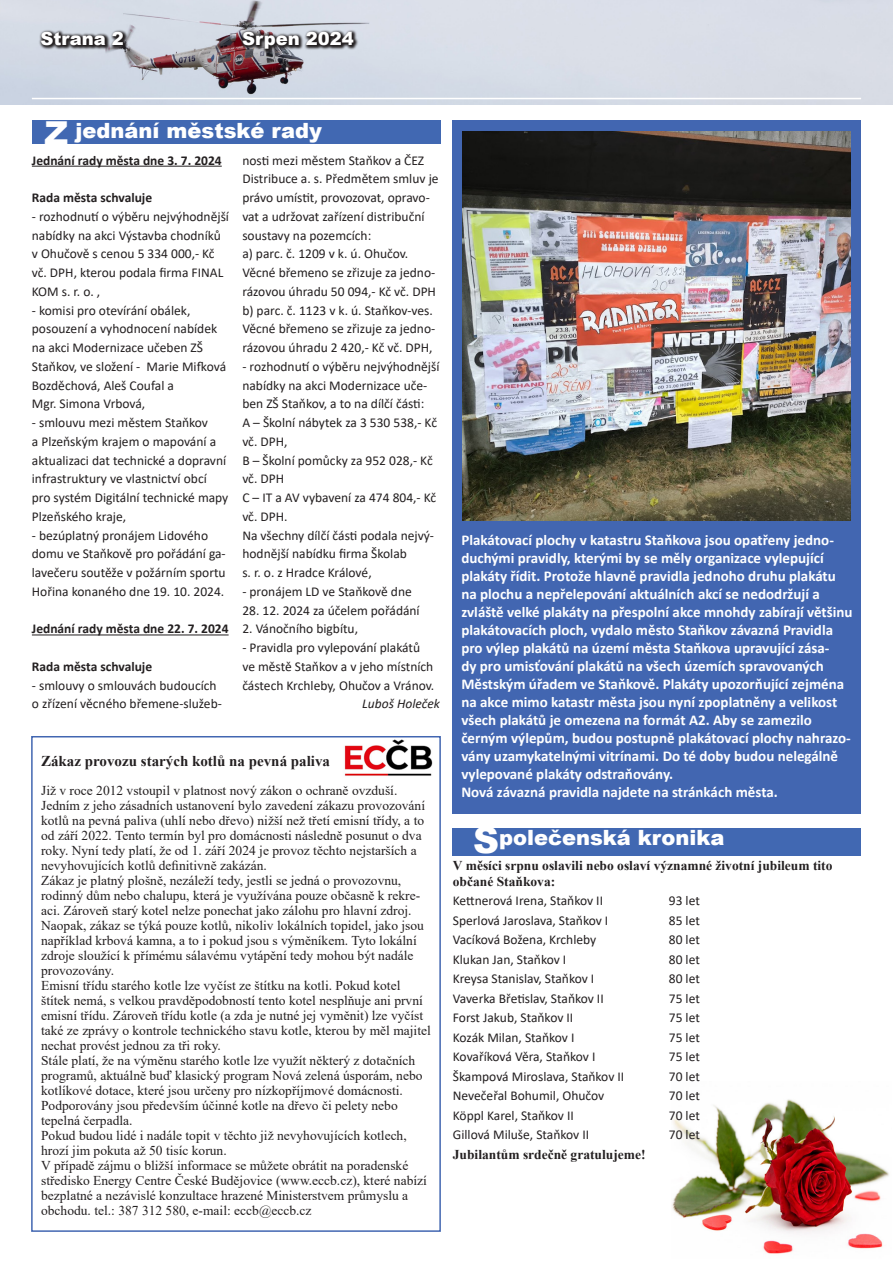
<style>
.page{position:relative;width:893px;height:1263px;background:#fff}
.page>*{position:absolute;margin:0;border:0;box-sizing:border-box;transform-origin:0 0}
.t1{font:900 21px "Arial";color:#fff}
.t2{font:900 18px "Arial";color:#fff}
.t3{font:700 15px/18px "Calibri";color:#fff}
.t4{font:700 15px "Times New Roman";color:#231f20}
.t5{font:13.5px/18.8px "Calibri";color:#231f20}
.t6{font:13.5px/15px "Times New Roman";color:#231f20}
.t7{font:700 13.5px/16.2px "Times New Roman";color:#231f20}
.t8{font:700 13.5px "Calibri";color:#231f20}
.t9{font:italic 13.5px "Calibri";color:#231f20}
.s1{font-size:33px}
.s2{font-size:36px}
</style>
<div class="page">
<img style="left:0;top:0;width:893px;height:105px">
<img style="left:344px;top:739px;width:89px;height:37px">
<svg style="left:39px;top:30px;width:89px;height:20px;background:#67676c"></svg>
<hr style="left:32px;top:98px;width:829px;height:1px;background:#fff">
<svg style="left:240px;top:29px;width:119px;height:25px;background:#706e73"></svg>
<div style="left:32px;top:120px;width:408px;height:24px;background:#4168b2"></div>
<img style="left:672px;top:1099px;width:217px;height:155px">
<div style="left:453px;top:828px;width:408px;height:27px;background:#4168b2"></div>
<div style="left:453px;top:120px;width:408px;height:693px;background:#4266b1"></div>
<hr style="left:32px;top:166px;width:190px;height:1px;background:#231f20">
<hr style="left:32px;top:634px;width:197px;height:1px;background:#231f20">
<div style="left:31px;top:736px;width:410px;height:496px;border:2px solid #4266b1"></div>
<img style="left:463px;top:132px;width:387px;height:388px">
<p class="t2" style="left:40px;top:25px;width:85px">Strana 2</p>
<p class="t2" style="left:242px;top:25px;width:113px">Srpen 2024</p>
<p class="t1" style="left:45px;top:115px;width:279px"><span class="s1">Z</span> jednání městské rady</p>
<p class="t8" style="left:32px;top:151px;width:191px">Jednání rady města dne 3. 7. 2024</p>
<p class="t8" style="left:32px;top:188px;width:122px">Rada města schvaluje</p>
<p class="t5" style="left:32px;top:207px;width:199px">- rozhodnutí o výběru nejvýhodnější nabídky na akci Výstavba chodníků v Ohučově s cenou 5 334 000,- Kč vč. DPH, kterou podala firma FINAL<br>KOM s. r. o. ,</p>
<p class="t5" style="left:32px;top:300px;width:196px">- komisi pro otevírání obálek, posouzení a vyhodnocení nabídek na akci Modernizace učeben ZŠ<br>Staňkov, ve složení - Marie Mifková<br>Bozděchová, Aleš Coufal a</p>
<p class="t5" style="left:32px;top:394px;width:115px">Mgr. Simona Vrbová,</p>
<p class="t5" style="left:32px;top:413px;width:198px">- smlouvu mezi městem Staňkov<br>a Plzeňským krajem o mapování a aktualizaci dat technické a dopravní infrastruktury ve vlastnictví obcí pro systém Digitální technické mapy<br>Plzeňského kraje,</p>
<p class="t5" style="left:32px;top:525px;width:195px">- bezúplatný pronájem Lidového domu ve Staňkově pro pořádání ga&shy;lavečeru soutěže v požárním sportu Hořina konaného dne 19. 10. 2024.</p>
<p class="t8" style="left:32px;top:619px;width:198px">Jednání rady města dne 22. 7. 2024</p>
<p class="t8" style="left:32px;top:657px;width:122px">Rada města schvaluje</p>
<p class="t5" style="left:32px;top:675px;width:191px">- smlouvy o smlouvách budoucích o zřízení věcného břemene-služeb-</p>
<p class="t5" style="left:242px;top:150px;width:198px">nosti mezi městem Staňkov a ČEZ<br>Distribuce a. s. Předmětem smluv je právo umístit, provozovat, opravo&shy;vat a udržovat zařízení distribuční soustavy na pozemcích:</p>
<p class="t5" style="left:242px;top:244px;width:195px">a) parc. č. 1209 v k. ú. Ohučov.<br>Věcné břemeno se zřizuje za jedno&shy;rázovou úhradu 50 094,- Kč vč. DPH b) parc. č. 1123 v k. ú. Staňkov-ves.<br>Věcné břemeno se zřizuje za jedno&shy;rázovou úhradu 2 420,- Kč vč. DPH,</p>
<p class="t5" style="left:242px;top:357px;width:199px">- rozhodnutí o výběru nejvýhodnější nabídky na akci Modernizace uče&shy;ben ZŠ Staňkov, a to na dílčí části:</p>
<p class="t5" style="left:242px;top:413px;width:196px">A – Školní nábytek za 3 530 538,- Kč vč. DPH,</p>
<p class="t5" style="left:242px;top:450px;width:192px">B – Školní pomůcky za 952 028,- Kč vč. DPH</p>
<p class="t5" style="left:242px;top:488px;width:195px">C – IT a AV vybavení za 474 804,- Kč vč. DPH.</p>
<p class="t5" style="left:242px;top:525px;width:193px">Na všechny dílčí části podala nejvý&shy;hodnější nabídku firma Školab</p>
<p class="t5" style="left:242px;top:563px;width:131px">s. r. o. z Hradce Králové,</p>
<p class="t5" style="left:242px;top:582px;width:171px">- pronájem LD ve Staňkově dne</p>
<p class="t5" style="left:242px;top:600px;width:179px">28. 12. 2024 za účelem pořádání</p>
<p class="t5" style="left:242px;top:619px;width:117px">2. Vánočního bigbítu,</p>
<p class="t5" style="left:242px;top:638px;width:193px">- Pravidla pro vylepování plakátů ve městě Staňkov a v jeho místních částech Krchleby, Ohučov a Vránov.</p>
<p class="t9" style="left:362px;top:695px;width:79px">Luboš Holeček</p>
<p class="t4" style="left:41px;top:750px;width:290px">Zákaz provozu starých kotlů na pevná paliva</p>
<p class="t6" style="left:41px;top:783px;width:385px">Již v roce 2012 vstoupil v platnost nový zákon o ochraně ovzduší.<br>Jedním z jeho zásadních ustanovení bylo zavedení zákazu provozování kotlů na pevná paliva (uhlí nebo dřevo) nižší než třetí emisní třídy, a to od září 2022. Tento termín byl pro domácnosti následně posunut o dva roky. Nyní tedy platí, že od 1. září 2024 je provoz těchto nejstarších a nevyhovujících kotlů definitivně zakázán.</p>
<p class="t6" style="left:41px;top:873px;width:384px">Zákaz je platný plošně, nezáleží tedy, jestli se jedná o provozovnu, rodinný dům nebo chalupu, která je využívána pouze občasně k rekre&shy;aci. Zároveň starý kotel nelze ponechat jako zálohu pro hlavní zdroj.<br>Naopak, zákaz se týká pouze kotlů, nikoliv lokálních topidel, jako jsou například krbová kamna, a to i pokud jsou s výměníkem. Tyto lokální zdroje sloužící k přímému sálavému vytápění tedy mohou být nadále provozovány.</p>
<p class="t6" style="left:41px;top:978px;width:391px">Emisní třídu starého kotle lze vyčíst ze štítku na kotli. Pokud kotel štítek nemá, s velkou pravděpodobností tento kotel nesplňuje ani první emisní třídu. Zároveň třídu kotle (a zda je nutné jej vyměnit) lze vyčíst také ze zprávy o kontrole technického stavu kotle, kterou by měl majitel nechat provést jednou za tři roky.</p>
<p class="t6" style="left:41px;top:1053px;width:383px">Stále platí, že na výměnu starého kotle lze využít některý z dotačních programů, aktuálně buď klasický program Nová zelená úsporám, nebo kotlíkové dotace, které jsou určeny pro nízkopříjmové domácnosti.<br>Podporovány jsou především účinné kotle na dřevo či pelety nebo tepelná čerpadla.</p>
<p class="t6" style="left:41px;top:1128px;width:367px">Pokud budou lidé i nadále topit v těchto již nevyhovujících kotlech, hrozí jim pokuta až 50 tisíc korun.</p>
<p class="t6" style="left:41px;top:1158px;width:387px">V případě zájmu o bližší informace se můžete obrátit na poradenské středisko Energy Centre České Budějovice (www.eccb.cz), které nabízí bezplatné a nezávislé konzultace hrazené Ministerstvem průmyslu a obchodu. tel.: 387 312 580, e-mail: eccb@eccb.cz</p>
<p class="t3" style="left:461px;top:531px;width:393px">Plakátovací plochy v katastru Staňkova jsou opatřeny jedno&shy;duchými pravidly, kterými by se měly organizace vylepující plakáty řídit. Protože hlavně pravidla jednoho druhu plakátu na plochu a nepřelepování aktuálních akcí se nedodržují a zvláště velké plakáty na přespolní akce mnohdy zabírají většinu plakátovacích ploch, vydalo město Staňkov závazná Pravidla pro výlep plakátů na území města Staňkova upravující zása-<br>dy pro umisťování plakátů na všech územích spravovaných Městským úřadem ve Staňkově. Plakáty upozorňující zejména na akce mimo katastr města jsou nyní zpoplatněny a velikost všech plakátů je omezena na formát A2. Aby se zamezilo černým výlepům, budou postupně plakátovací plochy nahrazo&shy;vány uzamykatelnými vitrínami. Do té doby budou nelegálně vylepované plakáty odstraňovány.</p>
<p class="t3" style="left:461px;top:783px;width:318px">Nová závazná pravidla najdete na stránkách města.</p>
<p class="t1" style="left:473px;top:823px;width:253px"><span class="s2">S</span>polečenská kronika</p>
<p class="t7" style="left:453px;top:857px;width:381px">V měsíci srpnu oslavili nebo oslaví významné životní jubileum tito občané Staňkova:</p>
<p class="t5" style="left:453px;top:891px;width:152px">Kettnerová Irena, Staňkov II</p>
<p class="t5" style="left:669px;top:891px;width:33px">93 let</p>
<p class="t5" style="left:453px;top:910px;width:157px">Sperlová Jaroslava, Staňkov I</p>
<p class="t5" style="left:669px;top:910px;width:33px">85 let</p>
<p class="t5" style="left:453px;top:930px;width:145px">Vacíková Božena, Krchleby</p>
<p class="t5" style="left:669px;top:930px;width:33px">80 let</p>
<p class="t5" style="left:453px;top:949px;width:115px">Klukan Jan, Staňkov I</p>
<p class="t5" style="left:669px;top:949px;width:33px">80 let</p>
<p class="t5" style="left:453px;top:969px;width:143px">Kreysa Stanislav, Staňkov I</p>
<p class="t5" style="left:669px;top:969px;width:33px">80 let</p>
<p class="t5" style="left:453px;top:988px;width:152px">Vaverka Břetislav, Staňkov II</p>
<p class="t5" style="left:669px;top:988px;width:33px">75 let</p>
<p class="t5" style="left:453px;top:1008px;width:122px">Forst Jakub, Staňkov II</p>
<p class="t5" style="left:669px;top:1008px;width:33px">75 let</p>
<p class="t5" style="left:453px;top:1027px;width:123px">Kozák Milan, Staňkov I</p>
<p class="t5" style="left:669px;top:1027px;width:33px">75 let</p>
<p class="t5" style="left:453px;top:1047px;width:144px">Kovaříková Věra, Staňkov I</p>
<p class="t5" style="left:669px;top:1047px;width:33px">75 let</p>
<p class="t5" style="left:453px;top:1066px;width:173px">Škampová Miroslava, Staňkov II</p>
<p class="t5" style="left:669px;top:1066px;width:33px">70 let</p>
<p class="t5" style="left:453px;top:1086px;width:153px">Nevečeřal Bohumil, Ohučov</p>
<p class="t5" style="left:669px;top:1086px;width:33px">70 let</p>
<p class="t5" style="left:453px;top:1105px;width:123px">Köppl Karel, Staňkov II</p>
<p class="t5" style="left:669px;top:1105px;width:33px">70 let</p>
<p class="t5" style="left:453px;top:1125px;width:138px">Gillová Miluše, Staňkov II</p>
<p class="t5" style="left:669px;top:1125px;width:33px">70 let</p>
<p class="t7" style="left:453px;top:1146px;width:194px">Jubilantům srdečně gratulujeme!</p>
</div>
